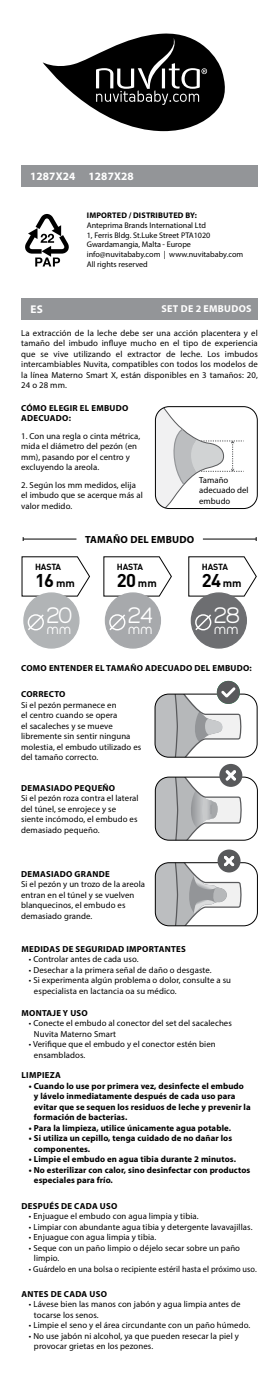
<style>
.page{position:relative;width:280px;height:1400px;background:#fff}
.page>*{position:absolute;margin:0;border:0;box-sizing:border-box;transform-origin:0 0}
.t1{font:20.88px "Giorgio";color:#fff}
.t2{font:700 18.38px "DIN Pro";color:#000}
.t3{font:13.5px "Giorgio";color:#fff}
.t4{font:700 11.25px "Myriad Pro";letter-spacing:.01em;color:#fff}
.t5{font:700 10.38px "Myriad Pro";letter-spacing:.02em;color:#000}
.t6{font:700 10px "Myriad Pro";letter-spacing:.03em;color:#fff}
.t7{font:8.75px/10.5px "Myriad Pro";letter-spacing:.01em;color:#000}
.t8{font:700 8.75px/10.5px "Myriad Pro";letter-spacing:.01em;color:#000}
.t9{font:700 8.75px/10.5px "Myriad Pro";letter-spacing:.03em;color:#000}
.t10{font:8.75px "Myriad Pro";letter-spacing:.01em;color:#000;scale:.95 1}
.t11{font:700 8.75px "DIN Pro";letter-spacing:-.02em;color:#000}
.t12{font:8.12px/9.8px "Myriad Pro";color:#000}
.t13{font:700 8.12px "Myriad Pro";letter-spacing:.02em;color:#000}
.s1{font-size:10.75px}
</style>
<div class="page">
<svg style="left:43px;top:33px;width:182px;height:98px"></svg>
<svg style="left:96px;top:38px;width:111px;height:67px;background:#343434"></svg>
<svg style="left:25px;top:214px;width:44px;height:52px"></svg>
<div style="left:21px;top:165px;width:237px;height:22px;background:#939598"></div>
<div style="left:21px;top:298px;width:237px;height:21px;background:#939598"></div>
<svg style="left:155px;top:408px;width:89px;height:99px"></svg>
<div style="left:155px;top:406px;width:103px;height:103px;border:1px solid #000;border-radius:14px"></div>
<svg style="left:21px;top:556px;width:69px;height:41px"></svg>
<svg style="left:103px;top:556px;width:69px;height:41px"></svg>
<svg style="left:188px;top:556px;width:69px;height:41px"></svg>
<hr style="left:23px;top:538px;width:53px;height:1px;background:#000">
<hr style="left:203px;top:538px;width:53px;height:1px;background:#000">
<div style="left:24px;top:593px;width:55px;height:55px;background:#b1b4b6;border-radius:50%"></div>
<div style="left:23px;top:592px;width:57px;height:56px;border:1px solid #b1b4b6;border-radius:50%"></div>
<svg style="left:26px;top:614px;width:18px;height:18px"></svg>
<div style="left:105px;top:593px;width:55px;height:55px;background:#a7a9ac;border-radius:50%"></div>
<div style="left:105px;top:592px;width:56px;height:56px;border:1px solid #a7a9ac;border-radius:50%"></div>
<svg style="left:108px;top:614px;width:18px;height:18px"></svg>
<div style="left:191px;top:593px;width:55px;height:55px;background:#6d6e71;border-radius:50%"></div>
<div style="left:191px;top:592px;width:56px;height:56px;border:1px solid #6d6e71;border-radius:50%"></div>
<svg style="left:194px;top:614px;width:18px;height:18px"></svg>
<div style="left:217px;top:681px;width:23px;height:23px;background:#58595b;border-radius:50%"></div>
<svg style="left:155px;top:687px;width:102px;height:70px"></svg>
<svg style="left:155px;top:764px;width:102px;height:76px"></svg>
<svg style="left:155px;top:849px;width:102px;height:77px"></svg>
<p class="t4" style="left:30px;top:169px;width:105px">1287X24 1287X28</p>
<p class="t13" style="left:87px;top:210px;width:112px">IMPORTED / DISTRIBUTED BY:</p>
<p class="t12" style="left:87px;top:220px;width:158px">Anteprima Brands International Ltd<br>1, Ferris Bldg. St.Luke Street PTA1020<br>Gwardamangia, Malta - Europe info@nuvitababy.com | www.nuvitababy.com All rights reserved</p>
<p class="t4" style="left:30px;top:302px;width:14px">ES</p>
<p class="t6" style="left:161px;top:302px;width:92px">SET DE 2 EMBUDOS</p>
<p class="t7" style="left:21px;top:327px;width:238px;text-align:justify">La extracción de la leche debe ser una acción placentera y el tamaño del imbudo influye mucho en el tipo de experiencia que se vive utilizando el extractor de leche. Los imbudos intercambiables Nuvita, compatibles con todos los modelos de la línea Materno Smart X, están disponibles en 3 tamaños: 20, 24 o 28 mm.</p>
<p class="t9" style="left:21px;top:402px;width:109px">CÓMO ELEGIR EL EMBUDO<br>ADECUADO:</p>
<p class="t7" style="left:21px;top:430px;width:121px">1. Con una regla o cinta métrica, mida el diámetro del pezón (en mm), pasando por el centro y excluyendo la areola.</p>
<p class="t7" style="left:21px;top:479px;width:123px">2. Según los mm medidos, elija el imbudo que se acerque más al valor medido.</p>
<p class="t7" style="left:199px;top:474px;width:51px">Tamaño adecuado del embudo</p>
<p class="t11" style="left:35px;top:559px;width:28px">HASTA</p>
<h2 class="t2" style="left:35px;top:564px;width:41px">16 <span class="s1">mm</span></h2>
<h1 class="t1" style="left:46px;top:602px;width:27px">20</h1>
<h3 class="t3" style="left:46px;top:620px;width:26px">mm</h3>
<p class="t5" style="left:85px;top:533px;width:111px">TAMAÑO DEL EMBUDO</p>
<p class="t11" style="left:117px;top:559px;width:28px">HASTA</p>
<h2 class="t2" style="left:117px;top:564px;width:41px">20 <span class="s1">mm</span></h2>
<h1 class="t1" style="left:128px;top:602px;width:27px">24</h1>
<h3 class="t3" style="left:128px;top:620px;width:26px">mm</h3>
<p class="t11" style="left:202px;top:559px;width:28px">HASTA</p>
<h2 class="t2" style="left:202px;top:564px;width:41px">24 <span class="s1">mm</span></h2>
<h1 class="t1" style="left:214px;top:602px;width:27px">28</h1>
<h3 class="t3" style="left:214px;top:620px;width:26px">mm</h3>
<p class="t9" style="left:21px;top:662px;width:232px">COMO ENTENDER EL TAMAÑO ADECUADO DEL EMBUDO:</p>
<p class="t9" style="left:21px;top:689px;width:46px">CORRECTO</p>
<p class="t7" style="left:21px;top:699px;width:122px">Si el pezón permanece en<br>el centro cuando se opera<br>el sacaleches y se mueve libremente sin sentir ninguna molestia, el embudo utilizado es del tamaño correcto.</p>
<p class="t9" style="left:21px;top:782px;width:95px">DEMASIADO PEQUEÑO</p>
<p class="t7" style="left:21px;top:793px;width:119px">Si el pezón roza contra el lateral del túnel, se enrojece y se siente incómodo, el embudo es demasiado pequeño.</p>
<p class="t9" style="left:21px;top:868px;width:90px">DEMASIADO GRANDE</p>
<p class="t7" style="left:21px;top:878px;width:126px">Si el pezón y un trozo de la areola entran en el túnel y se vuelven blanquecinos, el embudo es demasiado grande.</p>
<p class="t9" style="left:22px;top:943px;width:166px">MEDIDAS DE SEGURIDAD IMPORTANTES</p>
<p class="t7" style="left:29px;top:954px;width:111px">• Controlar antes de cada uso.</p>
<p class="t7" style="left:29px;top:964px;width:184px">• Desechar a la primera señal de daño o desgaste.</p>
<p class="t7" style="left:34px;top:975px;width:199px;text-indent:-5px">• Si experimenta algún problema o dolor, consulte a su especialista en lactancia oa su médico.</p>
<p class="t9" style="left:22px;top:1007px;width:68px">MONTAJE Y USO</p>
<p class="t7" style="left:34px;top:1017px;width:199px;text-indent:-5px">• Conecte el embudo al conector del set del sacaleches<br>Nuvita Materno Smart</p>
<p class="t7" style="left:34px;top:1038px;width:183px;text-indent:-5px">• Verifique que el embudo y el conector estén bien ensamblados.</p>
<p class="t9" style="left:22px;top:1069px;width:41px">LIMPIEZA</p>
<p class="t8" style="left:34px;top:1080px;width:218px;text-indent:-5px">• Cuando lo use por primera vez, desinfecte el embudo<br>y lávelo inmediatamente después de cada uso para evitar que se sequen los residuos de leche y prevenir la formación de bacterias.</p>
<p class="t8" style="left:29px;top:1122px;width:204px">• Para la limpieza, utilice únicamente agua potable.</p>
<p class="t8" style="left:34px;top:1132px;width:200px;text-indent:-5px">• Si utiliza un cepillo, tenga cuidado de no dañar los componentes.</p>
<p class="t8" style="left:29px;top:1153px;width:208px">• Limpie el embudo en agua tibia durante 2 minutos.</p>
<p class="t8" style="left:34px;top:1164px;width:218px;text-indent:-5px">• No esterilizar con calor, sino desinfectar con productos especiales para frío.</p>
<p class="t9" style="left:22px;top:1200px;width:97px">DESPUÉS DE CADA USO</p>
<p class="t7" style="left:29px;top:1211px;width:171px">• Enjuague el embudo con agua limpia y tibia.</p>
<p class="t7" style="left:29px;top:1221px;width:225px">• Limpiar con abundante agua tibia y detergente lavavajillas.</p>
<p class="t7" style="left:29px;top:1232px;width:129px">• Enjuague con agua limpia y tibia.</p>
<p class="t7" style="left:34px;top:1242px;width:208px;text-indent:-5px">• Seque con un paño limpio o déjelo secar sobre un paño limpio.</p>
<p class="t10" style="left:29px;top:1263px;width:241px">• Guárdelo en una bolsa o recipiente estéril hasta el próximo uso.</p>
<p class="t9" style="left:22px;top:1288px;width:87px">ANTES DE CADA USO</p>
<p class="t7" style="left:34px;top:1298px;width:208px;text-indent:-5px">• Lávese bien las manos con jabón y agua limpia antes de tocarse los senos.</p>
<p class="t7" style="left:29px;top:1319px;width:223px">• Limpie el seno y el área circundante con un paño húmedo.</p>
<p class="t7" style="left:34px;top:1330px;width:206px;text-indent:-5px">• No use jabón ni alcohol, ya que pueden resecar la piel y provocar grietas en los pezones.</p>
</div>
